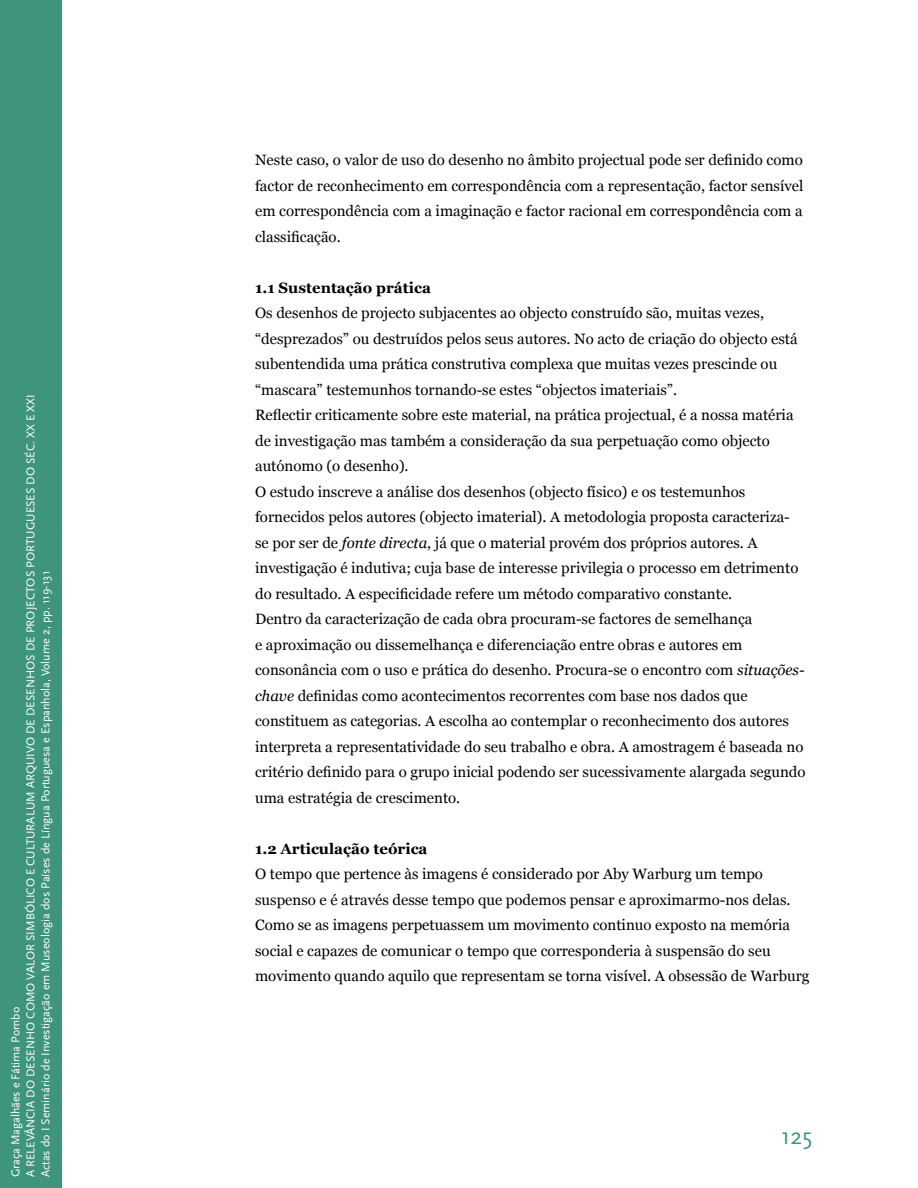
<style>
.page{position:relative;width:918px;height:1188px;background:#fff}
.page>*{position:absolute;margin:0;border:0;box-sizing:border-box;transform-origin:0 0}
.t1{font:24px "Scala Sans Pro";color:#3e957c}
.t2{font:15px/25.5px "Georgia";color:#000}
.t3{font:700 15px "Georgia";color:#000}
.t4{font:12px/15px "Scala Sans Pro";color:#fff}
.s1{font-style:italic}
</style>
<div class="page">
<div style="left:0;top:0;width:62px;height:1188px;background:#3e957c"></div>
<p class="t4" style="left:9px;top:1177px;width:785px;rotate:-90deg">Graça Magalhães e Fátima Pombo<br>A RELEVÂNCIA DO DESENHO COMO VALOR SIMBÓLICO E CULTURALUM ARQUIVO DE DESENHOS DE PROJECTOS PORTUGUESES DO SÉC. XX E XXI<br>Actas do I Seminário de Investigação em Museologia dos Países de Língua Portuguesa e Espanhola, Volume 2, pp. 119-131</p>
<p class="t2" style="left:255px;top:148px;width:550px;text-align:justify">Neste caso, o valor de uso do desenho no âmbito projectual pode ser definido como factor de reconhecimento em correspondência com a representação, factor sensível em correspondência com a imaginação e factor racional em correspondência com a classificação.</p>
<p class="t3" style="left:255px;top:281px;width:177px">1.1 Sustentação prática</p>
<p class="t2" style="left:255px;top:301px;width:552px">Os desenhos de projecto subjacentes ao objecto construído são, muitas vezes, “desprezados” ou destruídos pelos seus autores. No acto de criação do objecto está subentendida uma prática construtiva complexa que muitas vezes prescinde ou “mascara” testemunhos tornando-se estes “objectos imateriais”.<br>Reflectir criticamente sobre este material, na prática projectual, é a nossa matéria de investigação mas também a consideração da sua perpetuação como objecto autónomo (o desenho).<br>O estudo inscreve a análise dos desenhos (objecto físico) e os testemunhos fornecidos pelos autores (objecto imaterial). A metodologia proposta caracteriza&shy;se por ser de <span class="s1">fonte directa</span>, já que o material provém dos próprios autores. A investigação é indutiva; cuja base de interesse privilegia o processo em detrimento do resultado. A especificidade refere um método comparativo constante.<br>Dentro da caracterização de cada obra procuram-se factores de semelhança<br>e aproximação ou dissemelhança e diferenciação entre obras e autores em consonância com o uso e prática do desenho. Procura-se o encontro com <span class="s1">situações&shy;chave</span> definidas como acontecimentos recorrentes com base nos dados que constituem as categorias. A escolha ao contemplar o reconhecimento dos autores interpreta a representatividade do seu trabalho e obra. A amostragem é baseada no critério definido para o grupo inicial podendo ser sucessivamente alargada segundo uma estratégia de crescimento.</p>
<p class="t3" style="left:255px;top:842px;width:174px">1.2 Articulação teórica</p>
<p class="t2" style="left:255px;top:862px;width:556px">O tempo que pertence às imagens é considerado por Aby Warburg um tempo suspenso e é através desse tempo que podemos pensar e aproximarmo-nos delas.<br>Como se as imagens perpetuassem um movimento continuo exposto na memória social e capazes de comunicar o tempo que corresponderia à suspensão do seu movimento quando aquilo que representam se torna visível. A obsessão de Warburg</p>
<h1 class="t1" style="left:781px;top:1124px;width:33px">125</h1>
</div>
